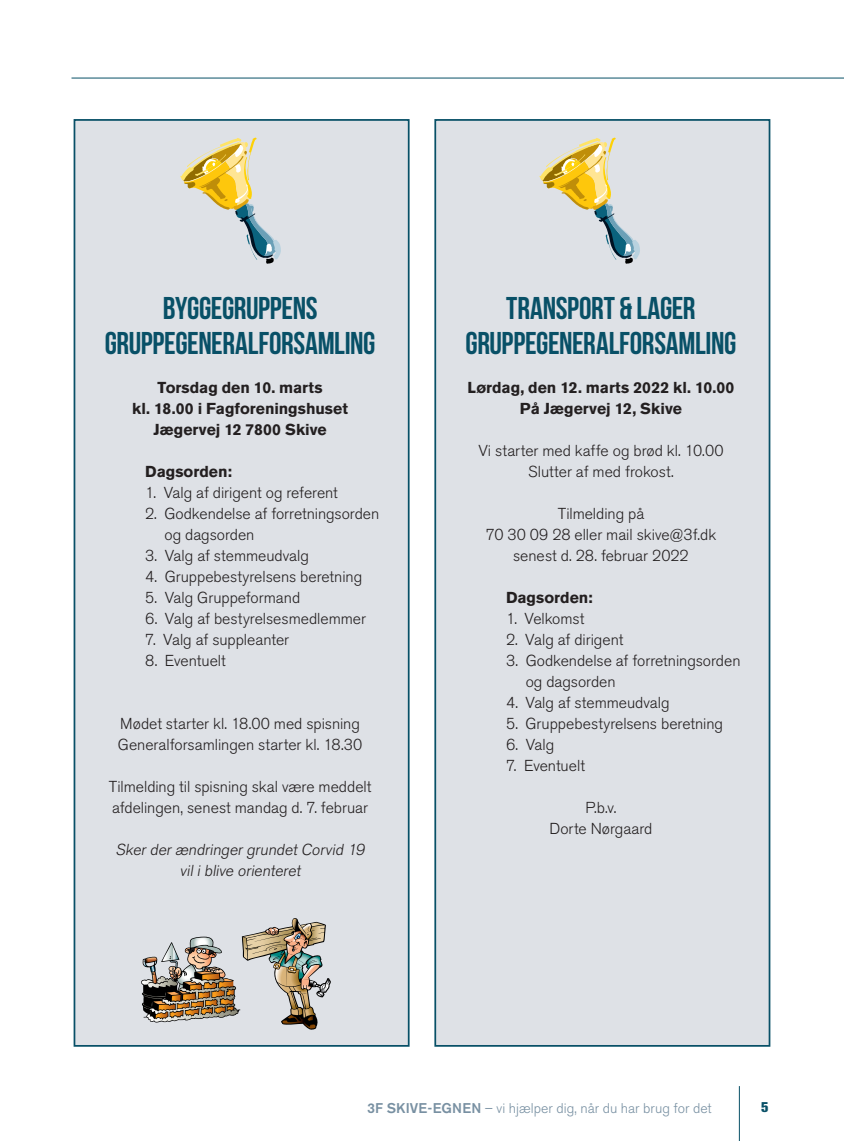
<style>
.page{position:relative;width:844px;height:1141px;background:#fff}
.page>*{position:absolute;margin:0;border:0;box-sizing:border-box;transform-origin:0 0}
.t1{font:31.5px/34.6px "Bebas Neue";letter-spacing:-.01em;color:#085067;text-align:center}
.t2{font:300 15.75px/21px "Akzidenz Grotesk BQ";color:#231f20}
.t3{font:700 15.75px/21px "Akzidenz Grotesk BQ";color:#231f20;text-align:center}
.t4{font:italic 300 15.75px/21px "Akzidenz Grotesk BQ";color:#231f20;text-align:center}
.t5{font:300 14px "Akzidenz Grotesk BQ";letter-spacing:.005em;color:#7890a2}
.t6{font:800 14px "Akzidenz Grotesk BQ";color:#085067}
.s1{font-family:"Akzidenz Grotesk BE";font-weight:500}
</style>
<div class="page">
<hr style="left:738px;top:1086px;width:1px;height:55px;background:#085067">
<hr style="left:71px;top:78px;width:772px;height:1px;background:#085067">
<div style="left:74px;top:119px;width:335px;height:928px;background:#dee1e6;border:2px solid #085067"></div>
<div style="left:434px;top:119px;width:336px;height:928px;background:#dee1e6;border:2px solid #085067"></div>
<svg style="left:539px;top:138px;width:101px;height:126px"></svg>
<svg style="left:180px;top:138px;width:101px;height:126px"></svg>
<img style="left:141px;top:918px;width:190px;height:112px">
<h1 class="t1" style="left:105px;top:290px;width:272px">BYGGEGRUPPENS<br>GRUPPEGENERALFORSAMLING</h1>
<p class="t3" style="left:132px;top:377px;width:217px">Torsdag den 10. marts<br>kl. 18.00 i Fagforeningshuset<br>Jægervej 12 7800 Skive</p>
<p class="t3" style="left:145px;top:461px;width:88px">Dagsorden:</p>
<p class="t2" style="left:145px;top:482px;width:194px">1. Valg af dirigent og referent</p>
<p class="t2" style="left:164px;top:503px;width:216px;text-indent:-19px">2. Godkendelse af forretningsorden og dagsorden</p>
<p class="t2" style="left:145px;top:545px;width:165px">3. Valg af stemmeudvalg</p>
<p class="t2" style="left:145px;top:566px;width:218px">4. Gruppebestyrelsens beretning</p>
<p class="t2" style="left:145px;top:587px;width:156px">5. Valg Gruppeformand</p>
<p class="t2" style="left:145px;top:608px;width:222px">6. Valg af bestyrelsesmedlemmer</p>
<p class="t2" style="left:145px;top:629px;width:145px">7. Valg af suppleanter</p>
<p class="t2" style="left:145px;top:650px;width:82px">8. Eventuelt</p>
<p class="t2" style="left:118px;top:713px;width:246px">Mødet starter kl. 18.00 med spisning<br>Generalforsamlingen starter kl. 18.30</p>
<p class="t2" style="left:109px;top:776px;width:264px">Tilmelding til spisning skal være meddelt afdelingen, senest mandag d. 7. februar</p>
<p class="t4" style="left:116px;top:839px;width:253px">Sker der ændringer grundet Corvid 19 vil i blive orienteret</p>
<h1 class="t1" style="left:465px;top:290px;width:272px">TRANSPORT &amp; LAGER<br>GRUPPEGENERALFORSAMLING</h1>
<p class="t3" style="left:467px;top:377px;width:268px">Lørdag, den 12. marts 2022 kl. 10.00<br>På Jægervej 12, Skive</p>
<p class="t2" style="left:478px;top:440px;width:246px;text-align:center">Vi starter med kaffe og brød kl. 10.00<br>Slutter af med frokost.</p>
<p class="t2" style="left:485px;top:503px;width:232px;text-align:center">Tilmelding på<br>70 30 09 28 eller mail skive@3f.dk senest d. 28. februar 2022</p>
<p class="t3" style="left:506px;top:587px;width:88px">Dagsorden:</p>
<p class="t2" style="left:506px;top:608px;width:80px">1. Velkomst</p>
<p class="t2" style="left:506px;top:629px;width:119px">2. Valg af dirigent</p>
<p class="t2" style="left:525px;top:650px;width:216px;text-indent:-20px">3. Godkendelse af forretningsorden og dagsorden</p>
<p class="t2" style="left:506px;top:692px;width:165px">4. Valg af stemmeudvalg</p>
<p class="t2" style="left:506px;top:713px;width:218px">5. Gruppebestyrelsens beretning</p>
<p class="t2" style="left:506px;top:734px;width:50px">6. Valg</p>
<p class="t2" style="left:506px;top:755px;width:80px">7. Eventuelt</p>
<p class="t2" style="left:549px;top:797px;width:104px;text-align:center">P.b.v.<br>Dorte Nørgaard</p>
<p class="t5" style="left:367px;top:1100px;width:346px"><span class="s1">3F SKIVE-EGNEN</span> – vi hjælper dig, når du har brug for det</p>
<p class="t6" style="left:761px;top:1099px;width:9px">5</p>
</div>
